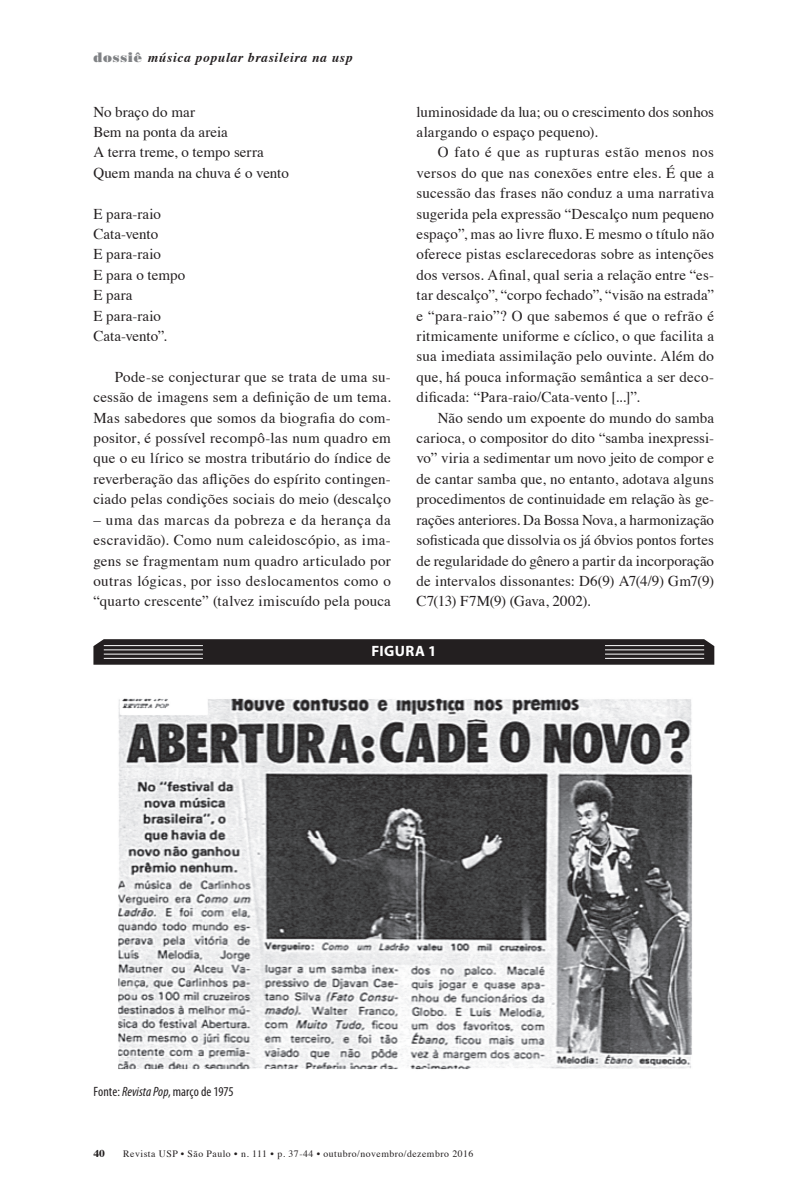
<style>
.page{position:relative;width:808px;height:1191px;background:#fff}
.page>*{position:absolute;margin:0;border:0;box-sizing:border-box;transform-origin:0 0}
.t1{font:15px/20.4px "Times";letter-spacing:.01em;color:#231f20;text-align:justify}
.t2{font:700 15px "Myriad Pro";color:#fff}
.t3{font:italic 700 13.5px "Times";letter-spacing:.05em;color:#231f20}
.t4{font:condensed 13.5px "Myriad Pro";letter-spacing:.005em;color:#231f20}
.t5{font:700 10.5px "Times";color:#231f20;scale:1.1 1}
.t6{font:9.75px "Times";letter-spacing:.05em;color:#231f20}
.s1{font-family:"Bodoni Poster";font-weight:400;font-style:normal;color:#808285}
.s2{font-style:italic}
</style>
<div class="page">
<svg style="left:93px;top:639px;width:621px;height:25px;background:#292526"></svg>
<hr style="left:104px;top:645px;width:99px;height:1px;background:#fff">
<hr style="left:104px;top:649px;width:99px;height:1px;background:#fff">
<hr style="left:104px;top:653px;width:99px;height:1px;background:#fff">
<hr style="left:104px;top:658px;width:99px;height:1px;background:#fff">
<hr style="left:605px;top:645px;width:99px;height:1px;background:#fff">
<hr style="left:605px;top:649px;width:99px;height:1px;background:#fff">
<hr style="left:605px;top:653px;width:99px;height:1px;background:#fff">
<hr style="left:605px;top:658px;width:99px;height:1px;background:#fff">
<img style="left:118px;top:698px;width:575px;height:372px">
<p class="t3" style="left:94px;top:44px;width:260px"><span class="s1">dossiê</span> música popular brasileira na usp</p>
<p class="t1" style="left:417px;top:100px;width:299px">luminosidade da lua; ou o crescimento dos sonhos alargando o espaço pequeno).</p>
<p class="t1" style="left:417px;top:141px;width:299px;text-indent:21px">O fato é que as rupturas estão menos nos versos do que nas conexões entre eles. É que a sucessão das frases não conduz a uma narrativa sugerida pela expressão “Descalço num pequeno espaço”, mas ao livre fluxo. E mesmo o título não oferece pistas esclarecedoras sobre as intenções dos versos. Afinal, qual seria a relação entre “es&shy;tar descalço”, “corpo fechado”, “visão na estrada” e “para-raio”? O que sabemos é que o refrão é ritmicamente uniforme e cíclico, o que facilita a sua imediata assimilação pelo ouvinte. Além do que, há pouca informação semântica a ser deco&shy;dificada: “Para-raio/Cata-vento [...]”.</p>
<p class="t1" style="left:417px;top:406px;width:299px;text-indent:21px">Não sendo um expoente do mundo do samba carioca, o compositor do dito “samba inexpressi&shy;vo” viria a sedimentar um novo jeito de compor e de cantar samba que, no entanto, adotava alguns procedimentos de continuidade em relação às ge&shy;rações anteriores. Da Bossa Nova, a harmonização sofisticada que dissolvia os já óbvios pontos fortes de regularidade do gênero a partir da incorporação de intervalos dissonantes: D6(9) A7(4/9) Gm7(9)<br>C7(13) F7M(9) (Gava, 2002).</p>
<p class="t2" style="left:371px;top:641px;width:34px">FIGURA</p>
<p class="t2" style="left:428px;top:641px;width:10px">1</p>
<p class="t1" style="left:93px;top:100px;width:197px;text-align:left">No braço do mar<br>Bem na ponta da areia<br>A terra treme, o tempo serra<br>Quem manda na chuva é o vento</p>
<p class="t1" style="left:93px;top:202px;width:93px;text-align:left">E para-raio<br>Cata-vento<br>E para-raio<br>E para o tempo<br>E para<br>E para-raio<br>Cata-vento”.</p>
<p class="t1" style="left:93px;top:365px;width:299px;text-indent:21px">Pode-se conjecturar que se trata de uma su&shy;cessão de imagens sem a definição de um tema.<br>Mas sabedores que somos da biografia do com&shy;positor, é possível recompô-las num quadro em que o eu lírico se mostra tributário do índice de reverberação das aflições do espírito contingen&shy;ciado pelas condições sociais do meio (descalço</p>
<p class="t1" style="left:93px;top:508px;width:299px">– uma das marcas da pobreza e da herança da escravidão). Como num caleidoscópio, as ima&shy;gens se fragmentam num quadro articulado por outras lógicas, por isso deslocamentos como o “quarto crescente” (talvez imiscuído pela pouca</p>
<p class="t4" style="left:93px;top:1083px;width:142px">Fonte: <span class="s2">Revista Pop</span>, março de 1975</p>
<p class="t5" style="left:94px;top:1143px;width:12px">40</p>
<p class="t6" style="left:123px;top:1144px;width:352px">Revista USP • São Paulo • n. 111 • p. 37-44 • outubro/novembro/dezembro 2016</p>
</div>
